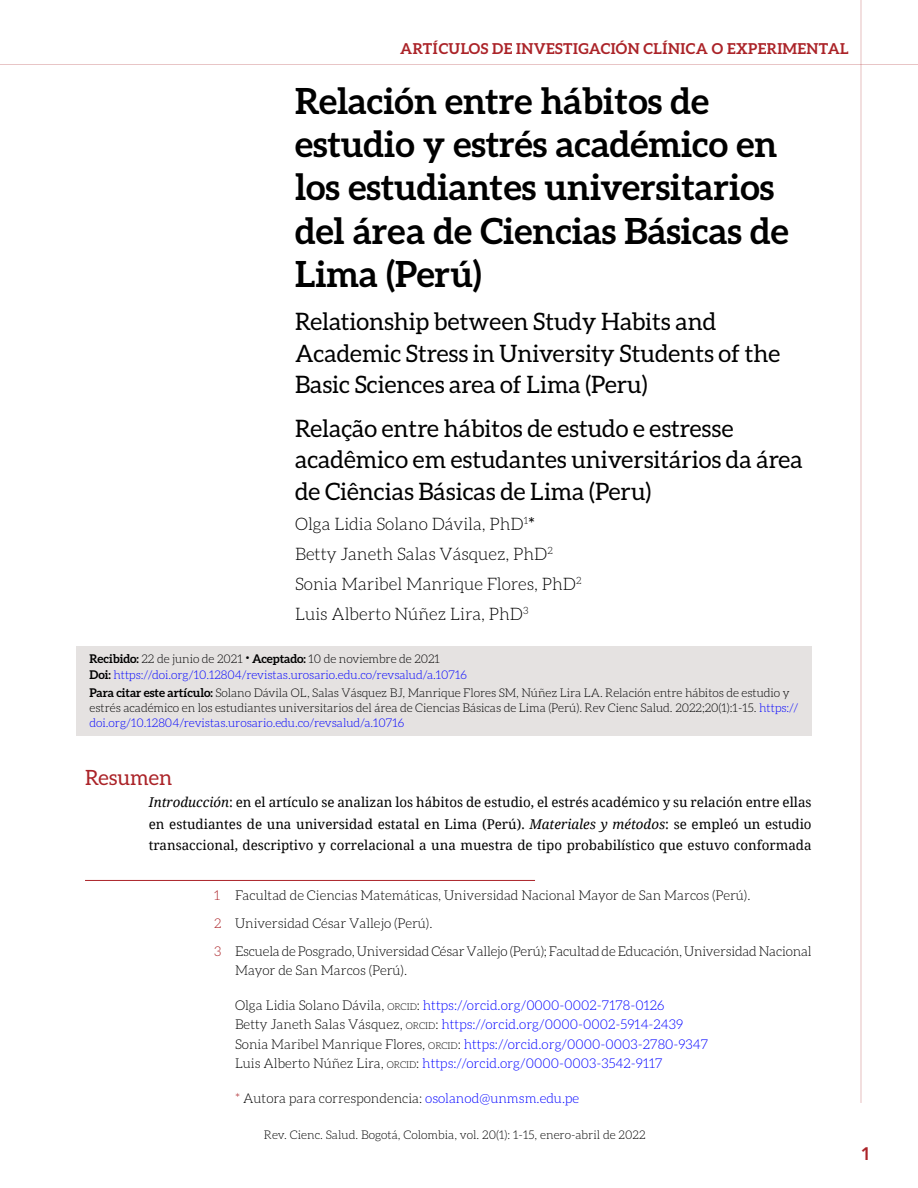
<style>
.page{position:relative;width:918px;height:1188px;background:#fff}
.page>*{position:absolute;margin:0;border:0;box-sizing:border-box;transform-origin:0 0}
.T-principal{font:700 36px/43.2px "Aleo";color:#000}
.T-idiomas{font:24px/31.5px "Aleo";color:#000}
.TIT-resumen{font:21px "Aleo";color:#ab2328}
.t1{font:800 18px "Avenir LT Std";color:#ab2328}
.AUTORES-art{font:300 17.25px "Aleo";color:#000}
.CORNISAS{font:700 15px "Aleo";letter-spacing:.025em;color:#ab2328}
.TXT-resumen{font:13.5px/21.6px "Noto Serif";color:#000;text-align:justify}
.PIE-PAGINA-inicial{font:300 13.5px "Aleo";color:#00f}
.PIE-PAGINA-inicial-2{font:300 13.5px/19.5px "Aleo";color:#000}
.CITACION{font:300 12px/15px "Aleo";letter-spacing:-.005em;color:#000}
.RECIBIDO{font:300 12px "Aleo";letter-spacing:-.005em;color:#00f}
.RECIBIDO-2{font:300 12px "Aleo";letter-spacing:-.005em;color:#000}
.s1{font-weight:400}
.s2{font-weight:700}
.s3{font-weight:400;font-size:18px}
.s4{font-weight:700;color:#000}
.s5{color:#00f}
.s6{font-style:italic}
.s7{color:#ab2328}
.s8{color:#000}
.s9{font-size:9.45px;color:#000}
</style>
<div class="page">
<hr style="left:0;top:64px;width:918px;height:1px;background:#ab2328">
<hr style="left:861px;top:0;width:1px;height:1103px;background:#ab2328">
<div style="left:76px;top:647px;width:736px;height:89px;background:#e5e2e1"></div>
<hr style="left:85px;top:880px;width:450px;height:1px;background:#ab2328">
<p class="CORNISAS" style="left:400px;top:40px;width:450px">ARTÍCULOS DE INVESTIGACIÓN CLÍNICA O EXPERIMENTAL</p>
<p class="T-principal" style="left:295px;top:79px;width:495px">Relación entre hábitos de estudio y estrés académico en los estudiantes universitarios del área de Ciencias Básicas de<br>Lima (Perú)</p>
<p class="T-idiomas" style="left:295px;top:306px;width:487px">Relationship between Study Habits and<br>Academic Stress in University Students of the<br>Basic Sciences area of Lima (Peru)</p>
<p class="T-idiomas" style="left:295px;top:412px;width:509px">Relação entre hábitos de estudo e estresse acadêmico em estudantes universitários da área de Ciências Básicas de Lima (Peru)</p>
<p class="AUTORES-art" style="left:295px;top:514px;width:241px">Olga Lidia Solano Dávila, PhD<sup>1</sup><span class="s1">*</span></p>
<p class="AUTORES-art" style="left:295px;top:544px;width:259px">Betty Janeth Salas Vásquez, PhD<sup>2</sup></p>
<p class="AUTORES-art" style="left:295px;top:574px;width:288px">Sonia Maribel Manrique Flores, PhD<sup>2</sup></p>
<p class="AUTORES-art" style="left:295px;top:604px;width:235px">Luis Alberto Núñez Lira, PhD<sup>3</sup></p>
<p class="RECIBIDO-2" style="left:90px;top:652px;width:352px"><span class="s2">Recibido:</span> 22 de junio de 2021 <span class="s3">·</span> <span class="s2">Aceptado:</span> 10 de noviembre de 2021</p>
<p class="RECIBIDO" style="left:90px;top:668px;width:379px"><span class="s4">Doi:</span> https://doi.org/10.12804/revistas.urosario.edu.co/revsalud/a.10716</p>
<p class="CITACION" style="left:90px;top:685px;width:711px"><span class="s2">Para citar este artículo:</span> Solano Dávila OL, Salas Vásquez BJ, Manrique Flores SM, Núñez Lira LA. Relación entre hábitos de estudio y estrés académico en los estudiantes universitarios del área de Ciencias Básicas de Lima (Perú). Rev Cienc Salud. 2022;20(1):1-15. <span class="s5">https:// doi.org/10.12804/revistas.urosario.edu.co/revsalud/a.10716</span></p>
<p class="TIT-resumen" style="left:85px;top:766px;width:89px">Resumen</p>
<p class="TXT-resumen" style="left:149px;top:791px;width:664px"><span class="s6">Introducción</span>: en el artículo se analizan los hábitos de estudio, el estrés académico y su relación entre ellas en estudiantes de una universidad estatal en Lima (Perú). <span class="s6">Materiales y métodos</span>: se empleó un estudio transaccional, descriptivo y correlacional a una muestra de tipo probabilístico que estuvo conformada</p>
<p class="PIE-PAGINA-inicial-2" style="left:214px;top:885px;width:538px"><span class="s7">1</span> Facultad de Ciencias Matemáticas, Universidad Nacional Mayor de San Marcos (Perú).</p>
<p class="PIE-PAGINA-inicial-2" style="left:214px;top:913px;width:220px"><span class="s7">2</span> Universidad César Vallejo (Perú).</p>
<p class="PIE-PAGINA-inicial-2" style="left:235px;top:941px;width:578px;text-indent:-21px"><span class="s7">3</span> Escuela de Posgrado, Universidad César Vallejo (Perú); Facultad de Educación, Universidad Nacional<br>Mayor de San Marcos (Perú).</p>
<p class="PIE-PAGINA-inicial" style="left:235px;top:998px;width:431px"><span class="s8">Olga Lidia Solano Dávila,</span> <span class="s9">ORCID</span><span class="s8">:</span> https://orcid.org/0000-0002-7178-0126</p>
<p class="PIE-PAGINA-inicial" style="left:235px;top:1017px;width:450px"><span class="s8">Betty Janeth Salas Vásquez,</span> <span class="s9">ORCID</span><span class="s8">:</span> https://orcid.org/0000-0002-5914-2439</p>
<p class="PIE-PAGINA-inicial" style="left:235px;top:1037px;width:475px"><span class="s8">Sonia Maribel Manrique Flores,</span> <span class="s9">ORCID</span><span class="s8">:</span> https://orcid.org/0000-0003-2780-9347</p>
<p class="PIE-PAGINA-inicial" style="left:235px;top:1056px;width:429px"><span class="s8">Luis Alberto Núñez Lira,</span> <span class="s9">ORCID</span><span class="s8">:</span> https://orcid.org/0000-0003-3542-9117</p>
<p class="PIE-PAGINA-inicial-2" style="left:235px;top:1088px;width:346px"><span class="s7">*</span> Autora para correspondencia: <span class="s5">osolanod@unmsm.edu.pe</span></p>
<p class="CITACION" style="left:264px;top:1127px;width:383px">Rev. Cienc. Salud. Bogotá, Colombia, vol. 20(1): 1-15, enero-abril de 2022</p>
<h3 class="t1" style="left:861px;top:1143px;width:12px">1</h3>
</div>
